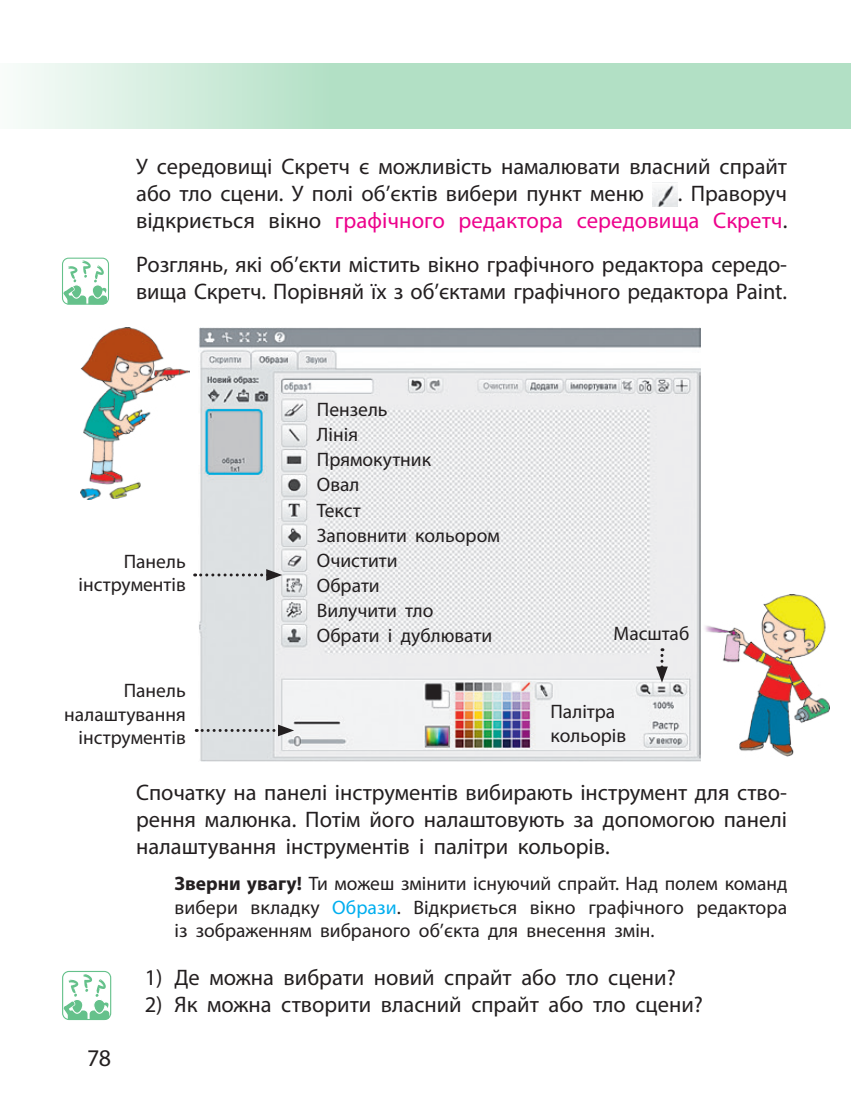
<style>
.page{position:relative;width:851px;height:1106px;background:#fff}
.page>*{position:absolute;margin:0;border:0;box-sizing:border-box;transform-origin:0 0}
.t1{font:24px "Myriad Pro";color:#231f20}
.t2{font:22.5px/27px "Myriad Pro";color:#231f20}
.t3{font:22.5px/27px "Myriad Pro";letter-spacing:.005em;color:#ed028c;text-align:right}
.t4{font:19.5px/25px "Myriad Pro";color:#231f20}
.s1{color:#231f20}
.s2{font-weight:700}
.s3{color:#00aeef}
</style>
<div class="page">
<svg style="left:21px;top:64px;width:829px;height:65px;background:#bee4ce"></svg>
<img style="left:652px;top:182px;width:25px;height:25px">
<div style="left:62px;top:258px;width:47px;height:47px;border:1px solid #65c18b;border-radius:6px"></div>
<svg style="left:62px;top:260px;width:45px;height:45px"></svg>
<div style="left:62px;top:970px;width:49px;height:50px;border:1px solid #65c18b;border-radius:6px"></div>
<svg style="left:62px;top:974px;width:47px;height:47px"></svg>
<img style="left:199px;top:327px;width:501px;height:435px">
<svg style="left:196px;top:724px;width:98px;height:12px"></svg>
<svg style="left:656px;top:648px;width:11px;height:34px"></svg>
<img style="left:81px;top:327px;width:108px;height:172px">
<img style="left:699px;top:594px;width:130px;height:163px">
<svg style="left:195px;top:569px;width:87px;height:12px"></svg>
<p class="t2" style="left:136px;top:153px;width:652px">У середовищі Скретч є можливість намалювати власний спрайт або тло сцени. У полі об’єктів вибери пункт меню</p>
<p class="t3" style="left:136px;top:180px;width:652px"><span class="s1">. Праворуч<br>відкриється вікно</span> графічного редактора середовища Скретч<span class="s1">.</span></p>
<p class="t2" style="left:136px;top:251px;width:652px">Розглянь, які об’єкти містить вікно графічного редактора середо&shy;вища Скретч. Порівняй їх з об’єктами графічного редактора Paint.</p>
<p class="t4" style="left:79px;top:549px;width:109px;line-height:23.4px;text-align:right">Панель інструментів</p>
<p class="t4" style="left:64px;top:679px;width:123px;line-height:23.4px;text-align:right">Панель налаштування інструментів</p>
<p class="t4" style="left:317px;top:397px;width:184px">Пензель<br>Лінія<br>Прямокутник<br>Овал<br>Текст<br>Заповнити кольором<br>Очистити<br>Обрати<br>Вилучити тло<br>Обрати і дублювати</p>
<p class="t4" style="left:613px;top:620px;width:77px">Масштаб</p>
<p class="t4" style="left:550px;top:699px;width:77px;line-height:23.4px">Палітра кольорів</p>
<p class="t1" style="left:87px;top:1043px;width:25px">78</p>
<p class="t2" style="left:136px;top:778px;width:652px;text-align:justify">Спочатку на панелі інструментів вибирають інструмент для ство&shy;рення малюнка. Потім його налаштовують за допомогою панелі налаштування інструментів і палітри кольорів.</p>
<p class="t4" style="left:174px;top:871px;width:614px;line-height:23.4px;text-align:justify"><span class="s2">Зверни увагу!</span> Ти можеш змінити існуючий спрайт. Над полем команд вибери вкладку <span class="s3">Образи</span>. Відкриється вікно графічного редактора із зображенням вибраного об’єкта для внесення змін.</p>
<p class="t2" style="left:145px;top:964px;width:532px">1) Де можна вибрати новий спрайт або тло сцени?</p>
<p class="t2" style="left:145px;top:991px;width:559px">2) Як можна створити власний спрайт або тло сцени?</p>
</div>
